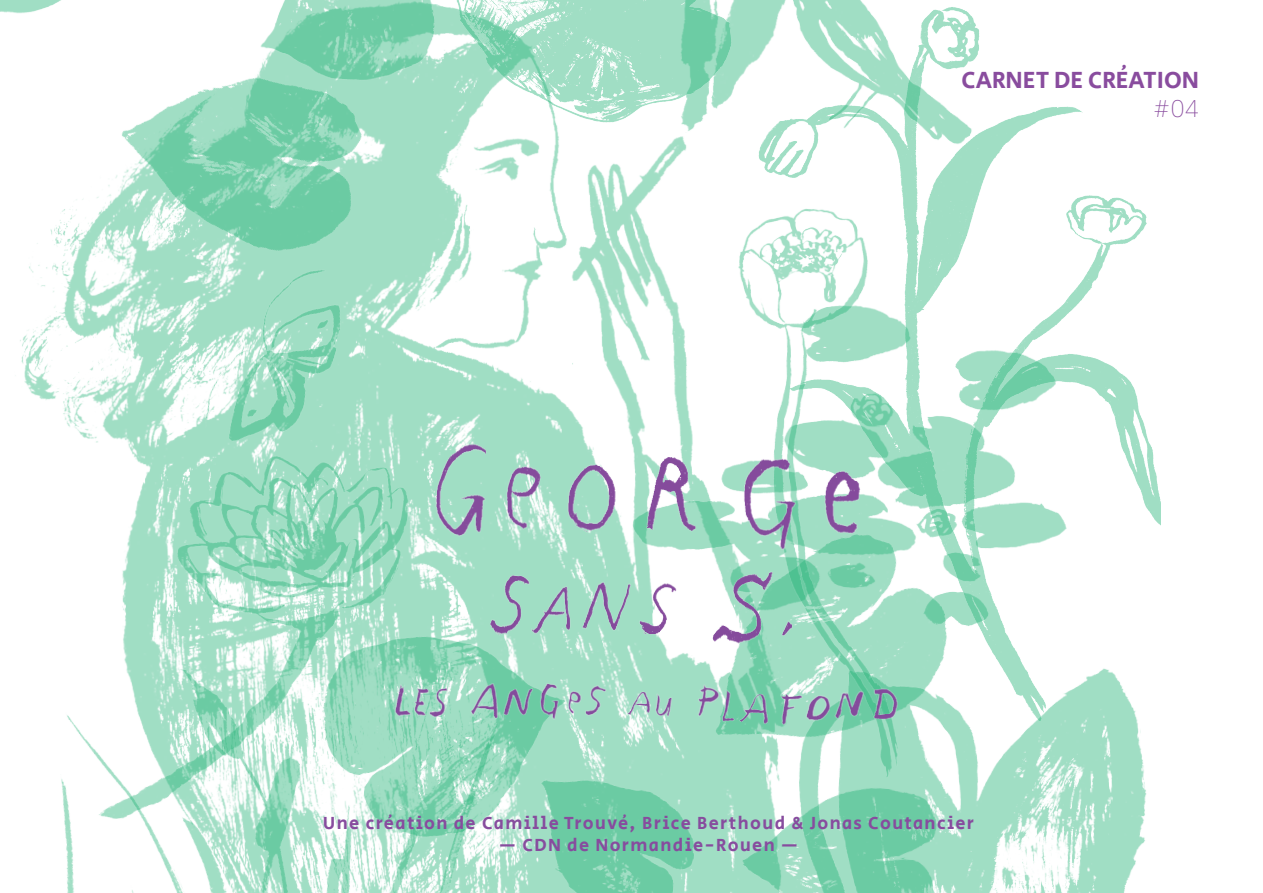
<style>
.page{position:relative;width:1263px;height:893px;background:#fff}
.page>*{position:absolute;margin:0;border:0;box-sizing:border-box;transform-origin:0 0}
.t1{font:24px "Secular One";color:#894c9e}
.t2{font:24px "IBM Plex Sans";color:#894c9e}
.t3{font:18px "Secular One";letter-spacing:.075em;color:#874c9e}
</style>
<div class="page">
<img style="left:20px;top:146px;width:667px;height:437px">
<img style="left:629px;top:830px;width:144px;height:63px">
<img style="left:0;top:0;width:21px;height:14px">
<img style="left:592px;top:286px;width:569px;height:240px">
<img style="left:21px;top:0;width:503px;height:373px">
<img style="left:575px;top:406px;width:198px;height:424px">
<img style="left:437px;top:0;width:290px;height:146px">
<img style="left:773px;top:735px;width:374px;height:158px">
<img style="left:927px;top:106px;width:233px;height:629px">
<img style="left:82px;top:416px;width:368px;height:167px">
<img style="left:710px;top:139px;width:217px;height:680px">
<img style="left:653px;top:861px;width:173px;height:32px">
<img style="left:727px;top:0;width:268px;height:168px">
<img style="left:61px;top:583px;width:568px;height:310px">
<img style="left:165px;top:221px;width:221px;height:279px">
<img style="left:415px;top:420px;width:471px;height:141px">
<img style="left:479px;top:560px;width:321px;height:98px">
<img style="left:386px;top:666px;width:529px;height:72px">
<p class="t1" style="left:961px;top:64px;width:239px">CARNET DE CRÉATION</p>
<p class="t2" style="left:1153px;top:90px;width:47px">#04</p>
<p class="t3" style="left:323px;top:811px;width:653px">Une création de Camille Trouvé, Brice Berthoud &amp; Jonas Coutancier</p>
<p class="t3" style="left:499px;top:832px;width:301px">— CDN de Normandie-Rouen —</p>
</div>
